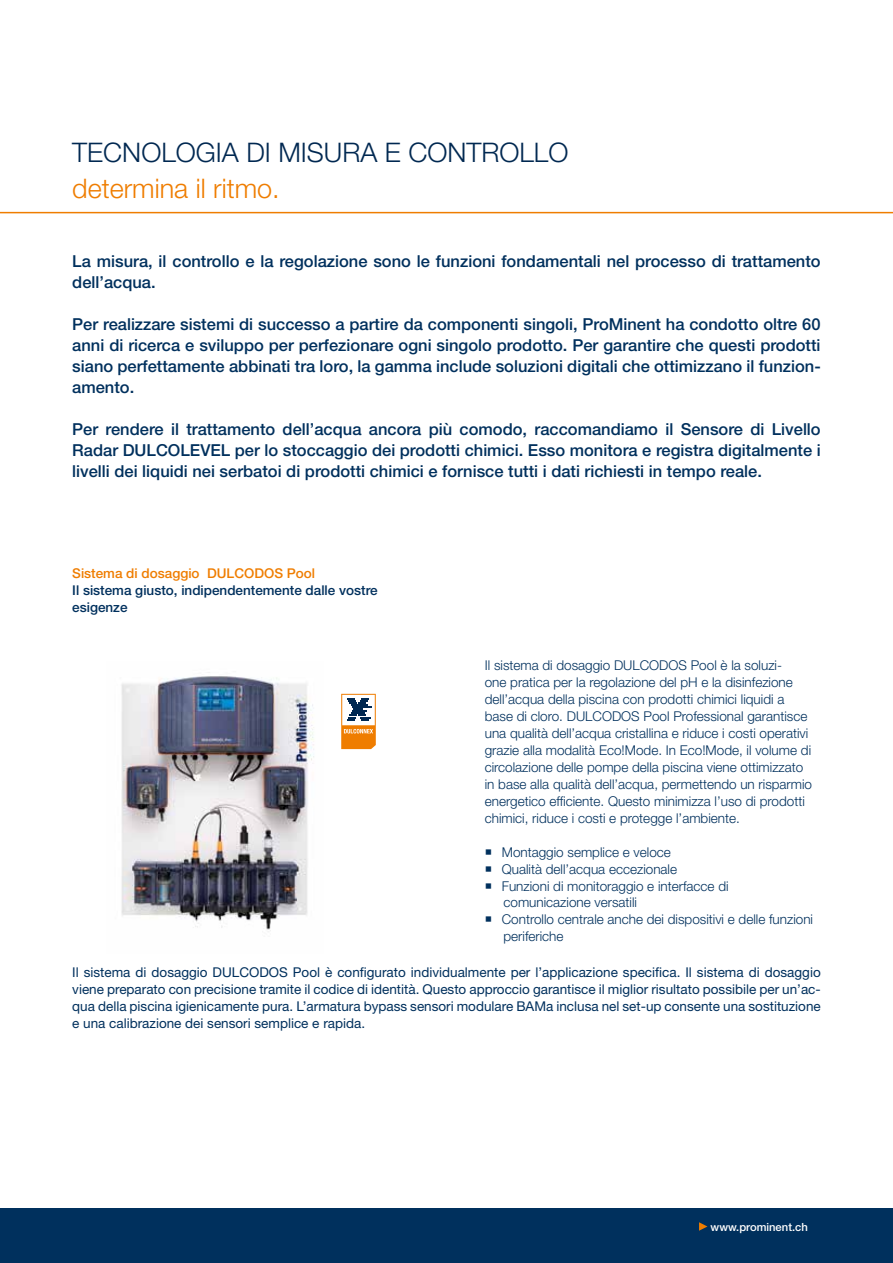
<style>
.page{position:relative;width:893px;height:1263px;background:#fff}
.page>*{position:absolute;margin:0;border:0;box-sizing:border-box;transform-origin:0 0}
.t1{font:300 27px "Helvetica Neue LT Pro";color:#002851}
.t2{font:300 27px "Helvetica Neue LT Pro";color:#ef7d00}
.t3{font:500 16.5px/21px "Helvetica Neue LT Pro";color:#00305d;text-align:justify}
.t4{font:300 13.5px/17px "Helvetica Neue LT Pro";color:#00305d}
.t5{font:13.5px/17px "Helvetica Neue LT Pro";color:#00305d;text-align:justify}
.t6{font:500 13.5px/17px "Helvetica Neue LT Pro";color:#00305d}
.t7{font:500 13.5px "Helvetica Neue LT Pro";color:#ef7d00}
.t8{font:500 11.25px "Helvetica Neue LT Pro";color:#fff}
</style>
<div class="page">
<div style="left:0;top:1209px;width:893px;height:54px;background:#00305d"></div>
<hr style="left:0;top:212px;width:893px;height:1px;background:#ef7d00">
<img style="left:121px;top:672px;width:193px;height:260px">
<svg style="left:341px;top:694px;width:35px;height:55px"></svg>
<svg style="left:699px;top:1222px;width:8px;height:9px"></svg>
<h1 class="t1" style="left:72px;top:136px;width:498px">TECNOLOGIA DI MISURA E CONTROLLO</h1>
<h1 class="t2" style="left:72px;top:172px;width:209px">determina il ritmo.</h1>
<p class="t3" style="left:72px;top:250px;width:750px">La misura, il controllo e la regolazione sono le funzioni fondamentali nel processo di trattamento dell’acqua.</p>
<p class="t3" style="left:72px;top:313px;width:750px">Per realizzare sistemi di successo a partire da componenti singoli, ProMinent ha condotto oltre 60 anni di ricerca e sviluppo per perfezionare ogni singolo prodotto. Per garantire che questi prodotti siano perfettamente abbinati tra loro, la gamma include soluzioni digitali che ottimizzano il funzion&shy;amento.</p>
<p class="t3" style="left:72px;top:418px;width:750px">Per rendere il trattamento dell’acqua ancora più comodo, raccomandiamo il Sensore di Livello Radar DULCOLEVEL per lo stoccaggio dei prodotti chimici. Esso monitora e registra digitalmente i livelli dei liquidi nei serbatoi di prodotti chimici e fornisce tutti i dati richiesti in tempo reale.</p>
<p class="t7" style="left:72px;top:565px;width:244px">Sistema di dosaggio DULCODOS Pool</p>
<p class="t6" style="left:72px;top:581px;width:307px">Il sistema giusto, indipendentemente dalle vostre esigenze</p>
<p class="t4" style="left:485px;top:656px;width:329px">Il sistema di dosaggio DULCODOS Pool è la soluzi-<br>one pratica per la regolazione del pH e la disinfezione dell’acqua della piscina con prodotti chimici liquidi a base di cloro. DULCODOS Pool Professional garantisce una qualità dell’acqua cristallina e riduce i costi operativi grazie alla modalità Eco!Mode. In Eco!Mode, il volume di circolazione delle pompe della piscina viene ottimizzato in base alla qualità dell’acqua, permettendo un risparmio energetico efficiente. Questo minimizza l’uso di prodotti chimici, riduce i costi e protegge l’ambiente.</p>
<p class="t4" style="left:502px;top:843px;width:313px">Montaggio semplice e veloce<br>Qualità dell’acqua eccezionale<br>Funzioni di monitoraggio e interfacce di comunicazione versatili<br>Controllo centrale anche dei dispositivi e delle funzioni periferiche</p>
<p class="t5" style="left:72px;top:963px;width:750px">Il sistema di dosaggio DULCODOS Pool è configurato individualmente per l’applicazione specifica. Il sistema di dosaggio viene preparato con precisione tramite il codice di identità. Questo approccio garantisce il miglior risultato possibile per un’ac&shy;qua della piscina igienicamente pura. L’armatura bypass sensori modulare BAMa inclusa nel set-up consente una sostituzione e una calibrazione dei sensori semplice e rapida.</p>
<p class="t8" style="left:711px;top:1220px;width:99px">www.prominent.ch</p>
</div>
